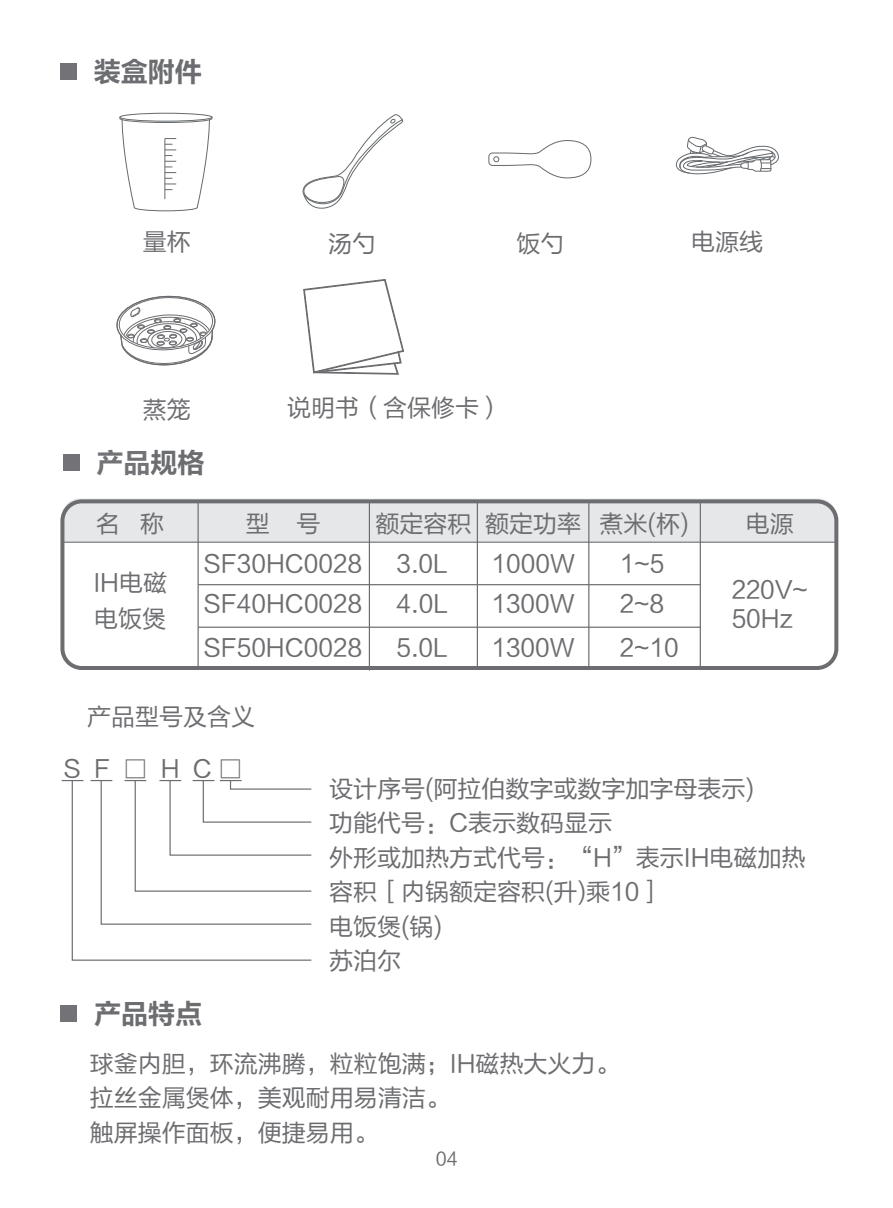
<style>
.page{position:relative;width:893px;height:1208px;background:#fff}
.page>*{position:absolute;margin:0;border:0;box-sizing:border-box;transform-origin:0 0}
.t1{font:27px "FZLTCHJW GB1 0";color:#6c6d70}
.t2{font:27px "FZLTCHJW GB1 0";color:#737276}
.t3{font:24px/34.5px "FZLTHJW GB1 0";color:#6c6d70}
.t4{font:18px "FZLTHJW GB1 0";color:#6c6d70}
.s1{color:#6c6d70}
</style>
<div class="page">
<svg style="left:71px;top:780px;width:241px;height:181px"></svg>
<svg style="left:62px;top:780px;width:21px;height:1px"></svg>
<div style="left:120px;top:113px;width:92px;height:9px;border:1px solid #666a6d;border-radius:50%"></div>
<svg style="left:119px;top:116px;width:94px;height:96px"></svg>
<svg style="left:302px;top:114px;width:101px;height:95px"></svg>
<svg style="left:488px;top:140px;width:104px;height:39px"></svg>
<svg style="left:676px;top:137px;width:103px;height:38px"></svg>
<svg style="left:303px;top:279px;width:101px;height:96px"></svg>
<div style="left:60px;top:63px;width:17px;height:17px;background:#737276"></div>
<div style="left:65px;top:498px;width:768px;height:43px;background:#e6e7e9"></div>
<hr style="left:62px;top:541px;width:773px;height:2px;background:#6c6d70">
<hr style="left:198px;top:584px;width:502px;height:1px;background:#6c6d70">
<hr style="left:198px;top:626px;width:502px;height:2px;background:#6c6d70">
<div style="left:60px;top:499px;width:778px;height:171px;border:4px solid #6c6d70;border-radius:19px"></div>
<hr style="left:198px;top:501px;width:1px;height:167px;background:#6c6d70">
<hr style="left:369px;top:501px;width:1px;height:169px;background:#6c6d70">
<hr style="left:477px;top:501px;width:1px;height:167px;background:#6c6d70">
<hr style="left:588px;top:501px;width:1px;height:167px;background:#6c6d70">
<hr style="left:700px;top:501px;width:1px;height:167px;background:#6c6d70">
<div style="left:63px;top:454px;width:17px;height:17px;background:#737276"></div>
<div style="left:60px;top:1005px;width:17px;height:17px;background:#737276"></div>
<svg style="left:116px;top:295px;width:100px;height:71px"></svg>
<p class="t1" style="left:94px;top:58px;width:109px">装盒附件</p>
<p class="t3" style="left:143px;top:225px;width:49px">量杯</p>
<p class="t3" style="left:143px;top:393px;width:49px">蒸笼</p>
<p class="t2" style="left:97px;top:448px;width:109px">产品<span class="s1">规格</span></p>
<p class="t3" style="left:328px;top:227px;width:49px">汤勺</p>
<p class="t3" style="left:517px;top:227px;width:49px">饭勺</p>
<p class="t3" style="left:691px;top:225px;width:73px">电源线</p>
<p class="t3" style="left:287px;top:391px;width:217px">说明书（含保修卡）</p>
<p class="t3" style="left:96px;top:506px;width:69px">名 称</p>
<p class="t3" style="left:246px;top:506px;width:76px">型 号</p>
<p class="t3" style="left:375px;top:506px;width:315px">额定容积额定功率 煮米(杯)</p>
<p class="t3" style="left:746px;top:506px;width:49px">电源</p>
<p class="t3" style="left:93px;top:565px;width:75px;line-height:36px">IH电磁电饭煲</p>
<p class="t3" style="left:203px;top:547px;width:160px">SF30HC0028</p>
<p class="t3" style="left:397px;top:547px;width:53px">3.0L</p>
<p class="t3" style="left:492px;top:547px;width:85px">1000W</p>
<p class="t3" style="left:620px;top:547px;width:46px">1~5</p>
<p class="t3" style="left:732px;top:575px;width:78px;line-height:28.8px">220V~<br>50Hz</p>
<p class="t3" style="left:203px;top:587px;width:160px">SF40HC0028</p>
<p class="t3" style="left:397px;top:587px;width:53px">4.0L</p>
<p class="t3" style="left:492px;top:587px;width:85px">1300W</p>
<p class="t3" style="left:620px;top:587px;width:46px">2~8</p>
<p class="t3" style="left:203px;top:631px;width:160px">SF50HC0028</p>
<p class="t3" style="left:397px;top:631px;width:53px">5.0L</p>
<p class="t3" style="left:492px;top:631px;width:85px">1300W</p>
<p class="t3" style="left:620px;top:631px;width:60px">2~10</p>
<p class="t3" style="left:87px;top:700px;width:170px">产品型号及含义</p>
<p class="t3" style="left:63px;top:752px;width:181px">S F □ H C □</p>
<p class="t1" style="left:94px;top:1000px;width:109px">产品特点</p>
<p class="t3" style="left:329px;top:771px;width:478px">设计序号(阿拉伯数字或数字加字母表示)<br>功能代号：C表示数码显示<br>外形或加热方式代号：“H”表示IH电磁加热容积［内锅额定容积(升)乘10］<br>电饭煲(锅)<br>苏泊尔</p>
<p class="t3" style="left:90px;top:1046px;width:531px">球釜内胆，环流沸腾，粒粒饱满；IH磁热大火力。拉丝金属煲体，美观耐用易清洁。<br>触屏操作面板，便捷易用。</p>
<p class="t4" style="left:436px;top:1148px;width:23px">04</p>
</div>
